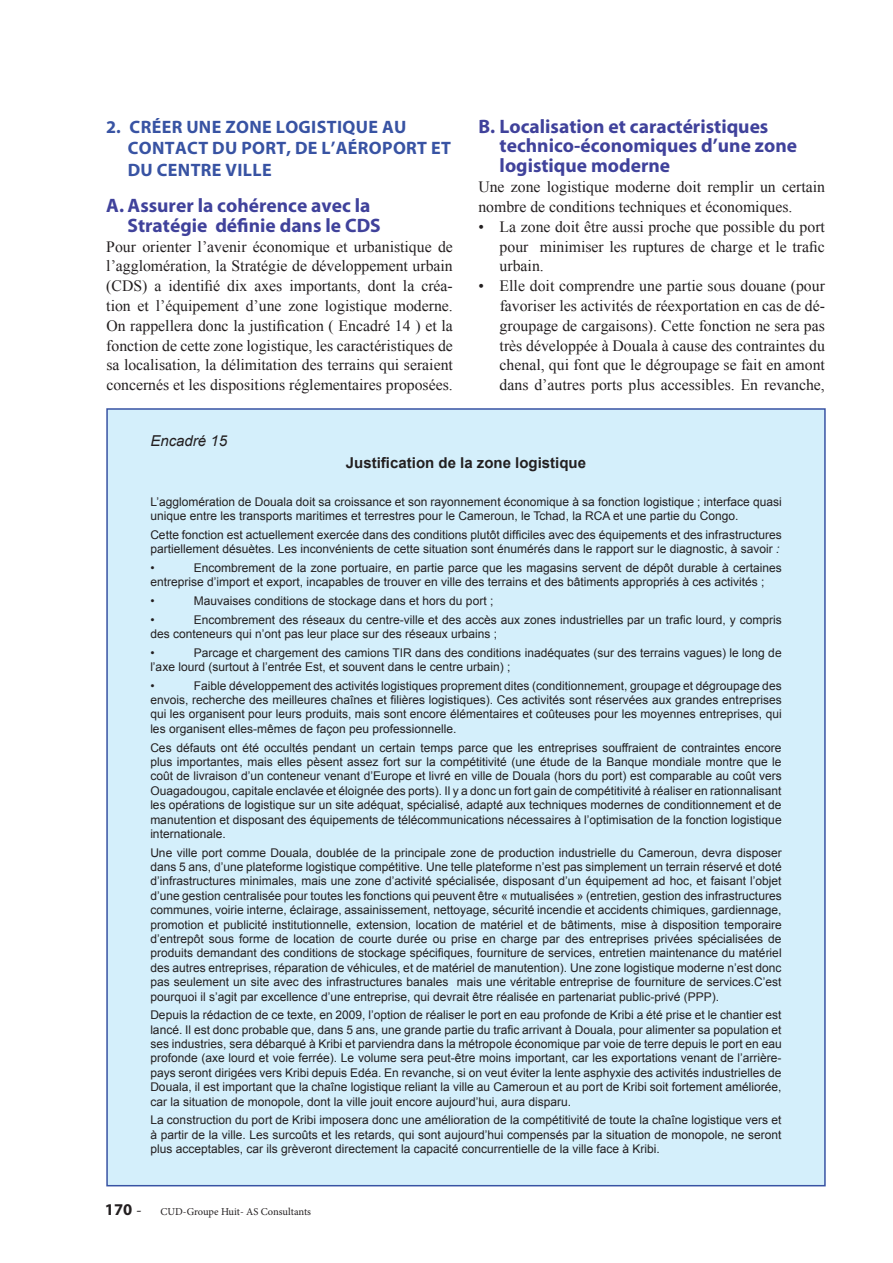
<style>
.page{position:relative;width:893px;height:1263px;background:#fff}
.page>*{position:absolute;margin:0;border:0;box-sizing:border-box;transform-origin:0 0}
.t1{font:700 19.5px/19.5px "Myriad Pro";color:#40429b;text-align:center}
.t2{font:700 18px/21.6px "Myriad Pro";letter-spacing:.02em;color:#3853a3}
.t3{font:15.75px/19.8px "Times New Roman";color:#231f20;text-align:justify}
.t4{font:700 15px "Arial";color:#231f20}
.t5{font:italic 15px "Arial";color:#231f20}
.t6{font:12px/14.4px "Arial";color:#231f20}
.t7{font:10.5px "Minion Pro";letter-spacing:-.01em;color:#231f20}
.s1{font-style:italic}
.s2{font-family:"Myriad Pro";font-weight:700;font-size:16.5px}
.s3{font-style:italic;font-size:16.5px}
</style>
<div class="page">
<div style="left:107px;top:409px;width:718px;height:777px;background:#d4effb"></div>
<h2 class="t2" style="left:128px;top:115px;width:325px;text-indent:-21px">2. Créer une zone logistique au contact du port, de l’aéroport et du Centre ville</h2>
<h1 class="t1" style="left:106px;top:195px;width:266px">A. Assurer la cohérence avec la<br>Stratégie définie dans le CDS</h1>
<p class="t3" style="left:106px;top:236px;width:348px">Pour orienter l’avenir économique et urbanistique de l’agglomération, la Stratégie de développement urbain (CDS) a identifié dix axes importants, dont la créa&shy;tion et l’équipement d’une zone logistique moderne.<br>On rappellera donc la justification ( Encadré 14 ) et la fonction de cette zone logistique, les caractéristiques de sa localisation, la délimitation des terrains qui seraient concernés et les dispositions réglementaires proposées.</p>
<p class="t5" style="left:150px;top:431px;width:78px">Encadré 15</p>
<h1 class="t1" style="left:500px;top:116px;width:299px;text-align:left;text-indent:-21px">B. Localisation et caractéristiques technico-économiques d’une zone logistique moderne</h1>
<h3 class="t3" style="left:478px;top:177px;width:348px">Une zone logistique moderne doit remplir un certain nombre de conditions techniques et économiques.</h3>
<h3 class="t3" style="left:500px;top:216px;width:327px;text-indent:-21px">• La zone doit être aussi proche que possible du port pour minimiser les ruptures de charge et le trafic urbain.</h3>
<p class="t3" style="left:500px;top:276px;width:327px;text-indent:-21px">• Elle doit comprendre une partie sous douane (pour favoriser les activités de réexportation en cas de dé&shy;groupage de cargaisons). Cette fonction ne sera pas très développée à Douala à cause des contraintes du chenal, qui font que le dégroupage se fait en amont dans d’autres ports plus accessibles. En revanche,</p>
<p class="t4" style="left:346px;top:453px;width:242px">Justification de la zone logistique</p>
<p class="t6" style="left:150px;top:494px;width:633px">L’agglomération de Douala doit sa croissance et son rayonnement économique à sa fonction logistique ; interface quasi unique entre les transports maritimes et terrestres pour le Cameroun, le Tchad, la RCA et une partie du Congo.</p>
<p class="t6" style="left:150px;top:527px;width:633px">Cette fonction est actuellement exercée dans des conditions plutôt difficiles avec des équipements et des infrastructures partiellement désuètes. Les inconvénients de cette situation sont énumérés dans le rapport sur le diagnostic, à savoir <span class="s1">:</span></p>
<p class="t6" style="left:150px;top:560px;width:6px">•</p>
<p class="t6" style="left:150px;top:560px;width:633px;text-indent:44px">Encombrement de la zone portuaire, en partie parce que les magasins servent de dépôt durable à certaines entreprise d’import et export, incapables de trouver en ville des terrains et des bâtiments appropriés à ces activités ;</p>
<p class="t6" style="left:150px;top:594px;width:6px">•</p>
<p class="t6" style="left:194px;top:594px;width:301px">Mauvaises conditions de stockage dans et hors du port ;</p>
<p class="t6" style="left:150px;top:612px;width:6px">•</p>
<p class="t6" style="left:150px;top:612px;width:633px;text-indent:44px">Encombrement des réseaux du centre-ville et des accès aux zones industrielles par un trafic lourd, y compris des conteneurs qui n’ont pas leur place sur des réseaux urbains ;</p>
<p class="t6" style="left:150px;top:645px;width:6px">•</p>
<p class="t6" style="left:150px;top:645px;width:633px;text-indent:44px">Parcage et chargement des camions TIR dans des conditions inadéquates (sur des terrains vagues) le long de l’axe lourd (surtout à l’entrée Est, et souvent dans le centre urbain) ;</p>
<p class="t6" style="left:150px;top:678px;width:6px">•</p>
<p class="t6" style="left:150px;top:678px;width:633px;text-align:justify;text-indent:44px">Faible développement des activités logistiques proprement dites (conditionnement, groupage et dégroupage des envois, recherche des meilleures chaînes et filières logistiques). Ces activités sont réservées aux grandes entreprises qui les organisent pour leurs produits, mais sont encore élémentaires et coûteuses pour les moyennes entreprises, qui les organisent elles-mêmes de façon peu professionnelle.</p>
<p class="t6" style="left:150px;top:740px;width:633px;text-align:justify">Ces défauts ont été occultés pendant un certain temps parce que les entreprises souffraient de contraintes encore plus importantes, mais elles pèsent assez fort sur la compétitivité (une étude de la Banque mondiale montre que le coût de livraison d’un conteneur venant d’Europe et livré en ville de Douala (hors du port) est comparable au coût vers Ouagadougou, capitale enclavée et éloignée des ports). Il y a donc un fort gain de compétitivité à réaliser en rationnalisant les opérations de logistique sur un site adéquat, spécialisé, adapté aux techniques modernes de conditionnement et de manutention et disposant des équipements de télécommunications nécessaires à l’optimisation de la fonction logistique internationale.</p>
<p class="t6" style="left:150px;top:845px;width:633px;text-align:justify">Une ville port comme Douala, doublée de la principale zone de production industrielle du Cameroun, devra disposer dans 5 ans, d’une plateforme logistique compétitive. Une telle plateforme n’est pas simplement un terrain réservé et doté d’infrastructures minimales, mais une zone d’activité spécialisée, disposant d’un équipement ad hoc, et faisant l’objet d’une gestion centralisée pour toutes les fonctions qui peuvent être « mutualisées » (entretien, gestion des infrastructures communes, voirie interne, éclairage, assainissement, nettoyage, sécurité incendie et accidents chimiques, gardiennage, promotion et publicité institutionnelle, extension, location de matériel et de bâtiments, mise à disposition temporaire d’entrepôt sous forme de location de courte durée ou prise en charge par des entreprises privées spécialisées de produits demandant des conditions de stockage spécifiques, fourniture de services, entretien maintenance du matériel des autres entreprises, réparation de véhicules, et de matériel de manutention). Une zone logistique moderne n’est donc pas seulement un site avec des infrastructures banales mais une véritable entreprise de fourniture de services.C’est pourquoi il s’agit par excellence d’une entreprise, qui devrait être réalisée en partenariat public-privé (PPP).</p>
<p class="t6" style="left:150px;top:1008px;width:633px;text-align:justify">Depuis la rédaction de ce texte, en 2009, l’option de réaliser le port en eau profonde de Kribi a été prise et le chantier est lancé. Il est donc probable que, dans 5 ans, une grande partie du trafic arrivant à Douala, pour alimenter sa population et ses industries, sera débarqué à Kribi et parviendra dans la métropole économique par voie de terre depuis le port en eau profonde (axe lourd et voie ferrée). Le volume sera peut-être moins important, car les exportations venant de l’arrière&shy;pays seront dirigées vers Kribi depuis Edéa. En revanche, si on veut éviter la lente asphyxie des activités industrielles de Douala, il est important que la chaîne logistique reliant la ville au Cameroun et au port de Kribi soit fortement améliorée, car la situation de monopole, dont la ville jouit encore aujourd’hui, aura disparu.</p>
<p class="t6" style="left:150px;top:1113px;width:633px;text-align:justify">La construction du port de Kribi imposera donc une amélioration de la compétitivité de toute la chaîne logistique vers et à partir de la ville. Les surcoûts et les retards, qui sont aujourd’hui compensés par la situation de monopole, ne seront plus acceptables, car ils grèveront directement la capacité concurrentielle de la ville face à Kribi.</p>
<p class="t7" style="left:105px;top:1204px;width:208px"><span class="s2">170</span> <span class="s3">-</span> CUD-Groupe Huit- AS Consultants</p>
</div>
